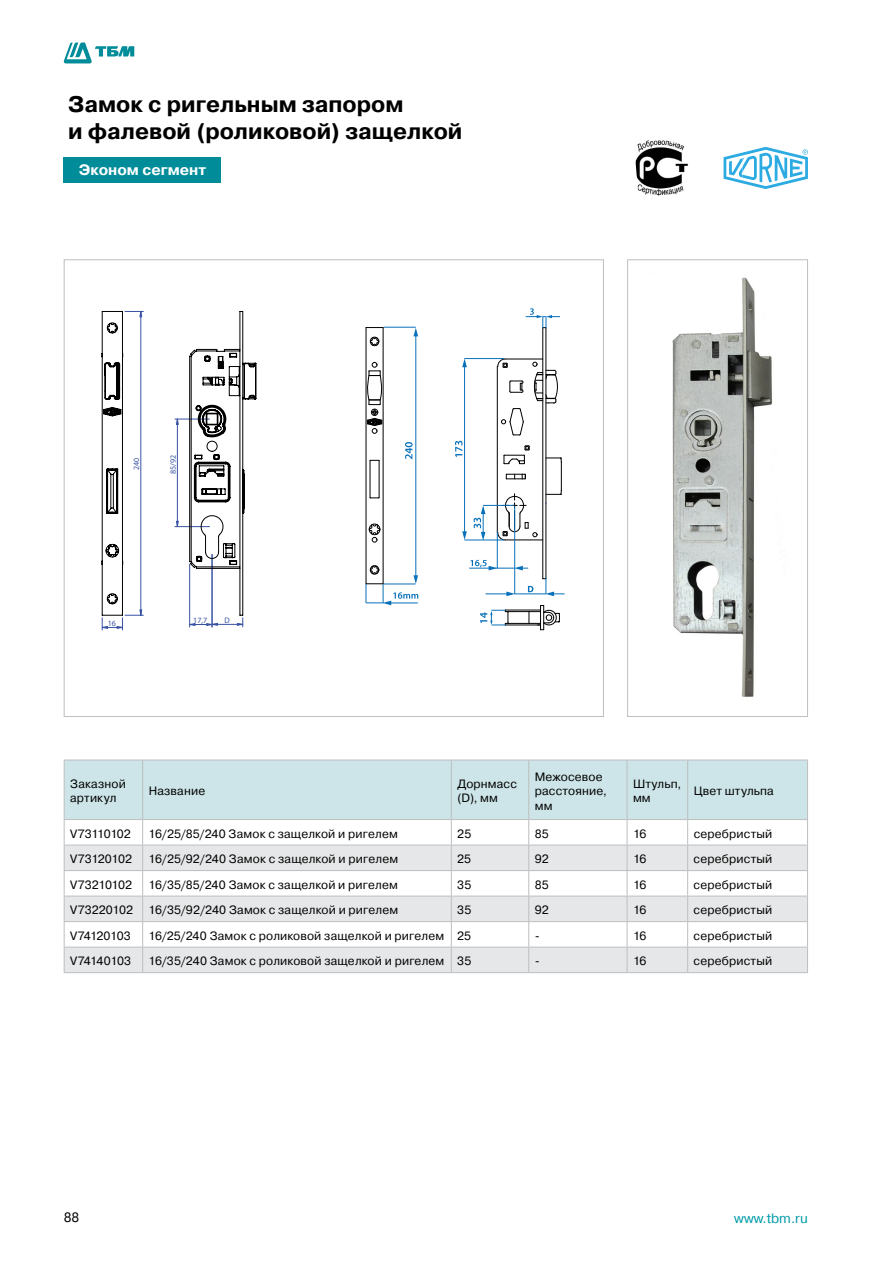
<style>
.page{position:relative;width:893px;height:1263px;background:#fff}
.page>*{position:absolute;margin:0;border:0;box-sizing:border-box;transform-origin:0 0}
.t1{font:700 22.5px/27px "Pragmatica C";color:#000}
.t2{font:700 15px "Pragmatica C";color:#fff}
.t3{font:13.5px "Pragmatica C";color:#009ca9}
.t4{font:13.5px "Pragmatica C";color:#000}
.t5{font:12px/14.4px "Pragmatica C";letter-spacing:.015em;color:#000}
.t6{font:12px "Pragmatica C";letter-spacing:-.03em;color:#000}
.t7{font:12px "Pragmatica C";letter-spacing:-.015em;color:#000}
.t8{font:12px "Pragmatica C";letter-spacing:-.01em;color:#000}
.t9{font:8.1px "Arial";color:#3953a4}
</style>
<div class="page">
<svg style="left:63px;top:43px;width:71px;height:20px"></svg>
<img style="left:650px;top:274px;width:122px;height:423px">
<div style="left:627px;top:259px;width:181px;height:458px;border:1px solid #bcbec0"></div>
<hr style="left:64px;top:972px;width:79px;height:1px;background:#bcbec0">
<hr style="left:143px;top:972px;width:308px;height:1px;background:#bcbec0">
<hr style="left:451px;top:972px;width:78px;height:1px;background:#bcbec0">
<hr style="left:529px;top:972px;width:98px;height:1px;background:#bcbec0">
<hr style="left:627px;top:972px;width:61px;height:1px;background:#bcbec0">
<svg style="left:64px;top:760px;width:744px;height:212px"></svg>
<hr style="left:688px;top:972px;width:120px;height:1px;background:#bcbec0">
<div style="left:64px;top:157px;width:157px;height:26px;background:#008c99"></div>
<img style="left:635px;top:140px;width:53px;height:56px">
<svg style="left:723px;top:147px;width:85px;height:42px"></svg>
<hr style="left:175px;top:419px;width:35px;height:1px;background:#3953a4">
<hr style="left:175px;top:526px;width:35px;height:1px;background:#3953a4">
<svg style="left:176px;top:418px;width:3px;height:109px"></svg>
<svg style="left:189px;top:311px;width:67px;height:316px"></svg>
<svg style="left:101px;top:311px;width:42px;height:319px"></svg>
<hr style="left:384px;top:327px;width:32px;height:1px;background:#0871ba">
<hr style="left:415px;top:335px;width:1px;height:242px;background:#0871ba">
<svg style="left:413px;top:328px;width:5px;height:8px"></svg>
<svg style="left:405px;top:442px;width:8px;height:17px"></svg>
<svg style="left:546px;top:457px;width:16px;height:38px"></svg>
<svg style="left:505px;top:473px;width:21px;height:7px"></svg>
<hr style="left:505px;top:539px;width:38px;height:1px;background:#000">
<hr style="left:497px;top:367px;width:1px;height:165px;background:#000">
<hr style="left:505px;top:359px;width:38px;height:1px;background:#000">
<svg style="left:501px;top:408px;width:23px;height:28px"></svg>
<svg style="left:497px;top:358px;width:11px;height:10px"></svg>
<svg style="left:503px;top:445px;width:27px;height:19px"></svg>
<svg style="left:509px;top:380px;width:15px;height:13px"></svg>
<hr style="left:545px;top:328px;width:1px;height:251px;background:#000">
<hr style="left:542px;top:328px;width:1px;height:251px;background:#000">
<svg style="left:497px;top:494px;width:40px;height:47px"></svg>
<hr style="left:370px;top:461px;width:1px;height:37px;background:#000">
<svg style="left:369px;top:497px;width:11px;height:2px"></svg>
<hr style="left:379px;top:461px;width:1px;height:37px;background:#000">
<svg style="left:369px;top:459px;width:11px;height:2px"></svg>
<hr style="left:366px;top:328px;width:1px;height:256px;background:#000">
<hr style="left:383px;top:328px;width:1px;height:256px;background:#000">
<svg style="left:366px;top:327px;width:17px;height:1px"></svg>
<svg style="left:370px;top:337px;width:9px;height:9px"></svg>
<svg style="left:366px;top:565px;width:52px;height:40px"></svg>
<svg style="left:369px;top:524px;width:12px;height:18px"></svg>
<svg style="left:532px;top:362px;width:26px;height:42px"></svg>
<svg style="left:366px;top:362px;width:17px;height:72px"></svg>
<hr style="left:464px;top:540px;width:40px;height:1px;background:#0871ba">
<hr style="left:464px;top:366px;width:1px;height:167px;background:#0871ba">
<svg style="left:462px;top:359px;width:5px;height:8px"></svg>
<svg style="left:462px;top:531px;width:5px;height:9px"></svg>
<svg style="left:455px;top:441px;width:7px;height:16px"></svg>
<hr style="left:464px;top:358px;width:40px;height:1px;background:#0871ba">
<hr style="left:483px;top:505px;width:31px;height:1px;background:#0871ba">
<svg style="left:474px;top:505px;width:11px;height:35px"></svg>
<hr style="left:497px;top:531px;width:1px;height:37px;background:#0871ba">
<hr style="left:514px;top:506px;width:1px;height:88px;background:#0871ba">
<svg style="left:469px;top:560px;width:59px;height:10px"></svg>
<svg style="left:485px;top:591px;width:30px;height:5px"></svg>
<hr style="left:515px;top:593px;width:31px;height:1px;background:#0871ba">
<svg style="left:543px;top:578px;width:22px;height:18px"></svg>
<svg style="left:526px;top:308px;width:34px;height:20px"></svg>
<svg style="left:480px;top:605px;width:80px;height:25px"></svg>
<svg style="left:528px;top:586px;width:5px;height:6px"></svg>
<h1 class="t1" style="left:68px;top:91px;width:396px">Замок с ригельным запором<br>и фалевой (роликовой) защелкой</h1>
<p class="t2" style="left:79px;top:161px;width:129px">Эконом сегмент</p>
<p class="t9" style="left:131px;top:470px;width:14px;rotate:-90deg">240</p>
<p class="t9" style="left:168px;top:474px;width:21px;rotate:-90deg">85/92</p>
<p class="t9" style="left:108px;top:618px;width:10px">16</p>
<p class="t9" style="left:193px;top:615px;width:16px">17,7</p>
<p class="t9" style="left:224px;top:615px;width:7px">D</p>
<p class="t5" style="left:70px;top:777px;width:57px">Заказной артикул</p>
<p class="t5" style="left:149px;top:784px;width:58px">Название</p>
<p class="t5" style="left:457px;top:777px;width:61px">Дорнмасс (D), мм</p>
<p class="t5" style="left:535px;top:769px;width:74px">Межосевое расстояние, мм</p>
<p class="t5" style="left:633px;top:777px;width:50px">Штульп, мм</p>
<p class="t5" style="left:694px;top:784px;width:82px">Цвет штульпа</p>
<p class="t6" style="left:70px;top:827px;width:62px">V73110102</p>
<p class="t5" style="left:149px;top:826px;width:251px">16/25/85/240 Замок с защелкой и ригелем</p>
<p class="t5" style="left:457px;top:826px;width:15px">25</p>
<p class="t5" style="left:535px;top:826px;width:16px">85</p>
<p class="t5" style="left:633px;top:826px;width:15px">16</p>
<p class="t5" style="left:694px;top:826px;width:80px">серебристый</p>
<p class="t7" style="left:70px;top:852px;width:63px">V73120102</p>
<p class="t5" style="left:149px;top:852px;width:251px">16/25/92/240 Замок с защелкой и ригелем</p>
<p class="t5" style="left:457px;top:852px;width:15px">25</p>
<p class="t5" style="left:535px;top:852px;width:16px">92</p>
<p class="t5" style="left:633px;top:852px;width:15px">16</p>
<p class="t5" style="left:694px;top:852px;width:80px">серебристый</p>
<p class="t8" style="left:70px;top:878px;width:64px">V73210102</p>
<p class="t5" style="left:149px;top:877px;width:251px">16/35/85/240 Замок с защелкой и ригелем</p>
<p class="t5" style="left:457px;top:877px;width:16px">35</p>
<p class="t5" style="left:535px;top:877px;width:16px">85</p>
<p class="t5" style="left:633px;top:877px;width:15px">16</p>
<p class="t5" style="left:694px;top:877px;width:80px">серебристый</p>
<p class="t5" style="left:70px;top:903px;width:65px">V73220102</p>
<p class="t5" style="left:149px;top:903px;width:251px">16/35/92/240 Замок с защелкой и ригелем</p>
<p class="t5" style="left:457px;top:903px;width:16px">35</p>
<p class="t5" style="left:535px;top:903px;width:16px">92</p>
<p class="t5" style="left:633px;top:903px;width:15px">16</p>
<p class="t5" style="left:694px;top:903px;width:80px">серебристый</p>
<p class="t6" style="left:70px;top:929px;width:62px">V74120103</p>
<p class="t5" style="left:149px;top:928px;width:324px">16/25/240 Замок с роликовой защелкой и ригелем 25</p>
<p class="t5" style="left:535px;top:928px;width:7px">-</p>
<p class="t5" style="left:633px;top:928px;width:15px">16</p>
<p class="t5" style="left:694px;top:928px;width:80px">серебристый</p>
<p class="t6" style="left:70px;top:954px;width:63px">V74140103</p>
<p class="t5" style="left:149px;top:954px;width:324px">16/35/240 Замок с роликовой защелкой и ригелем 35</p>
<p class="t5" style="left:535px;top:954px;width:7px">-</p>
<p class="t5" style="left:633px;top:954px;width:15px">16</p>
<p class="t5" style="left:694px;top:954px;width:80px">серебристый</p>
<p class="t4" style="left:64px;top:1210px;width:17px">88</p>
<p class="t3" style="left:734px;top:1211px;width:75px">www.tbm.ru</p>
</div>
